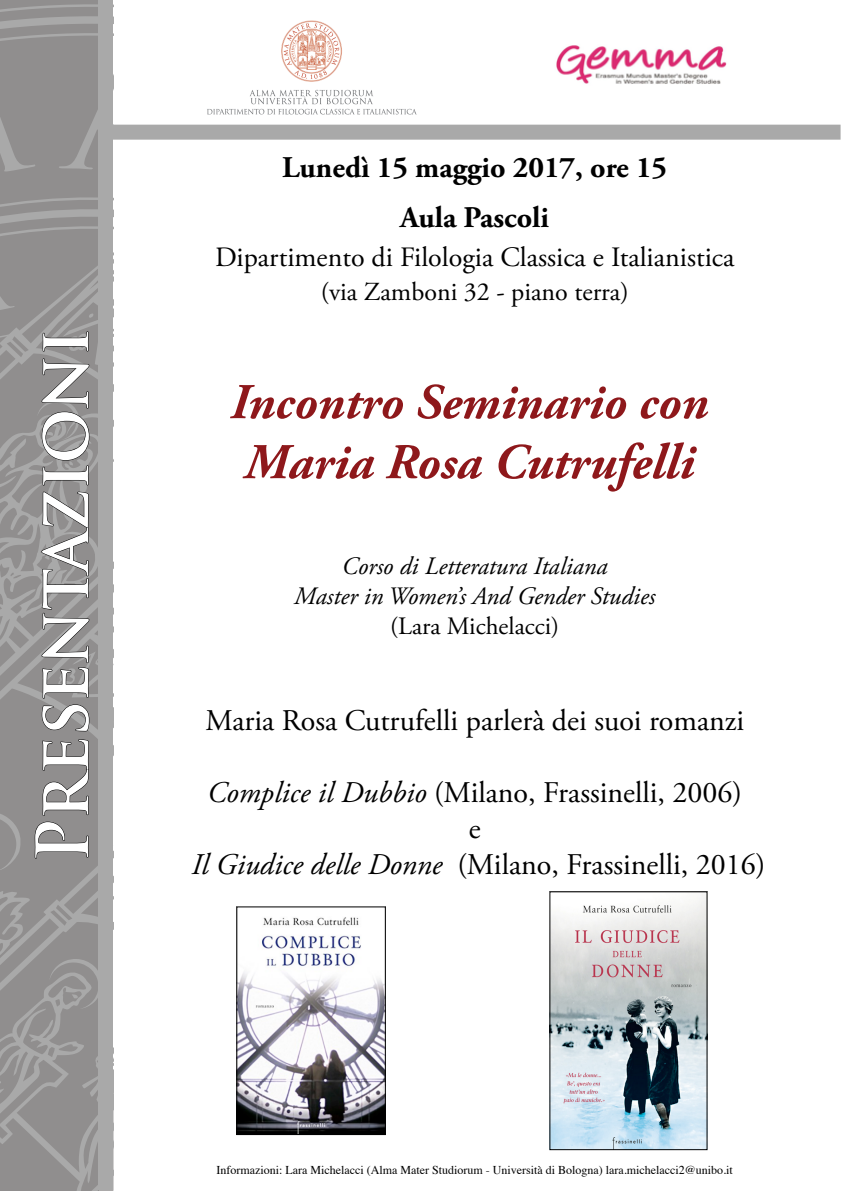
<style>
.page{position:relative;width:842px;height:1191px;background:#fff}
.page>*{position:absolute;margin:0;border:0;box-sizing:border-box;transform-origin:0 0}
.t1{font:700 70px "Trajan Pro";letter-spacing:-.005em;color:#fff;scale:.94 1}
.t2{font:italic 700 50px/60px "Adobe Garamond Pro";color:#8e181b}
.t3{font:30px/36px "Adobe Garamond Pro";color:#000;text-align:center}
.t4{font:700 30px/50px "Adobe Garamond Pro";color:#000;text-align:center}
.t5{font:28px "Adobe Garamond Pro";color:#000}
.t6{font:26px "Adobe Garamond Pro";color:#000}
.t7{font:italic 25px/30px "Adobe Garamond Pro";color:#000;text-align:center}
.t8{font:25px "Adobe Garamond Pro";color:#000}
.t9{font:12px "Times";color:#000}
.s1{font-style:italic}
</style>
<div class="page">
<svg style="left:0;top:0;width:99px;height:215px"></svg>
<svg style="left:0;top:215px;width:99px;height:50px;fill:#908e8e"></svg>
<div style="left:99px;top:0;width:14px;height:1189px;background:#a9a9a9"></div>
<div style="left:111px;top:125px;width:729px;height:15px;background:#a9a9a9"></div>
<svg style="left:0;top:265px;width:114px;height:926px"></svg>
<img style="left:207px;top:20px;width:210px;height:94px">
<img style="left:556px;top:45px;width:171px;height:39px">
<img style="left:239px;top:917px;width:145px;height:215px">
<div style="left:237px;top:906px;width:149px;height:228px;border:1px solid #000"></div>
<img style="left:552px;top:893px;width:153px;height:254px">
<h1 class="t1" style="left:19px;top:862px;width:569px;rotate:-90deg">Presentazioni</h1>
<p class="t4" style="left:282px;top:143px;width:386px">Lunedì 15 maggio 2017, ore 15<br>Aula Pascoli</p>
<p class="t5" style="left:215px;top:240px;width:521px">Dipartimento di Filologia Classica e Italianistica</p>
<p class="t6" style="left:321px;top:276px;width:310px">(via Zamboni 32 - piano terra)</p>
<h2 class="t2" style="left:230px;top:373px;width:480px">Incontro Seminario con<br>Maria Rosa Cutrufelli</h2>
<p class="t7" style="left:294px;top:551px;width:363px">Corso di Letteratura Italiana<br>Master in Women’s And Gender Studies</p>
<p class="t8" style="left:390px;top:611px;width:170px">(Lara Michelacci)</p>
<p class="t3" style="left:205px;top:703px;width:540px">Maria Rosa Cutrufelli parlerà dei suoi romanzi</p>
<p class="t3" style="left:191px;top:775px;width:576px"><span class="s1">Complice il Dubbio</span> (Milano, Frassinelli, 2006)<br>e<br><span class="s1">Il Giudice delle Donne</span> (Milano, Frassinelli, 2016)</p>
<p class="t9" style="left:217px;top:1158px;width:518px">Informazioni: Lara Michelacci (Alma Mater Studiorum - Università di Bologna) lara.michelacci2@unibo.it</p>
</div>
